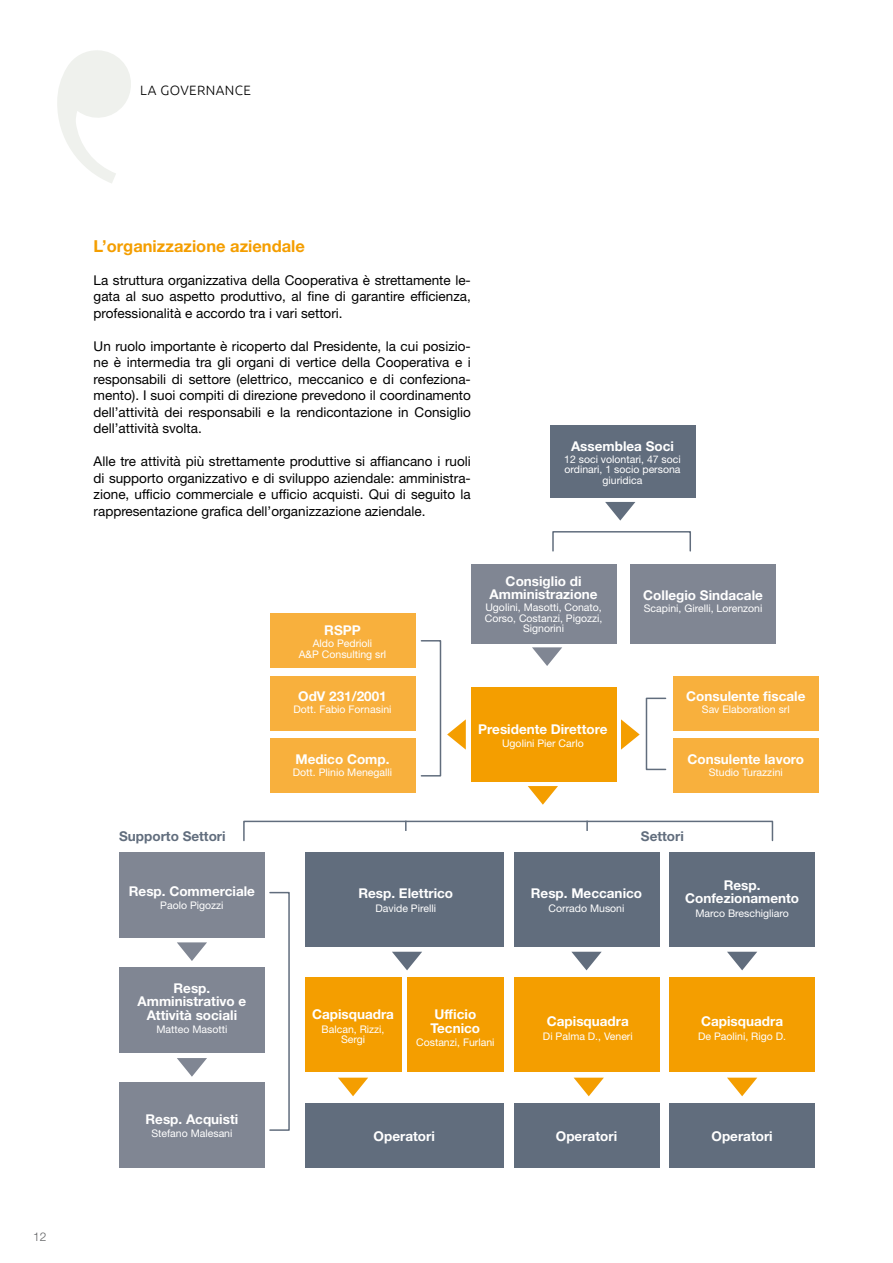
<style>
.page{position:relative;width:893px;height:1263px;background:#fff}
.page>*{position:absolute;margin:0;border:0;box-sizing:border-box;transform-origin:0 0}
.t1{font:700 16.5px "Helvetica Neue LT Std";color:#f49e00}
.t2{font:13.5px/16.5px "Helvetica Neue LT Std";color:#000;text-align:justify}
.t3{font:700 13.5px/13.5px "Helvetica Neue LT Std";color:#fff;text-align:center}
.t4{font:700 13.5px "Helvetica Neue LT Std";color:#616d7d}
.t5{font:300 13.5px "Ubuntu";letter-spacing:.03em;color:#000}
.t6{font:300 12px "Helvetica Neue LT Std";color:#616264}
.t7{font:10.5px/10.5px "Helvetica Neue LT Std";color:#fff;text-align:center}
</style>
<div class="page">
<svg style="left:57px;top:50px;width:74px;height:133px"></svg>
<div style="left:471px;top:687px;width:145px;height:94px;background:#f49e00"></div>
<div style="left:471px;top:564px;width:145px;height:80px;background:#808693"></div>
<div style="left:630px;top:564px;width:146px;height:80px;background:#808693"></div>
<div style="left:673px;top:676px;width:146px;height:55px;background:#f8b03d"></div>
<div style="left:270px;top:676px;width:145px;height:55px;background:#f8b03d"></div>
<div style="left:270px;top:613px;width:145px;height:55px;background:#f8b03d"></div>
<div style="left:673px;top:738px;width:146px;height:55px;background:#f8b03d"></div>
<div style="left:270px;top:738px;width:145px;height:55px;background:#f8b03d"></div>
<div style="left:550px;top:425px;width:145px;height:73px;background:#616d7d"></div>
<div style="left:305px;top:853px;width:199px;height:94px;background:#616d7d"></div>
<div style="left:119px;top:853px;width:146px;height:85px;background:#808693"></div>
<div style="left:119px;top:967px;width:146px;height:85px;background:#808693"></div>
<div style="left:119px;top:1083px;width:146px;height:85px;background:#808693"></div>
<div style="left:514px;top:853px;width:145px;height:94px;background:#616d7d"></div>
<div style="left:669px;top:853px;width:146px;height:94px;background:#616d7d"></div>
<div style="left:305px;top:978px;width:96px;height:94px;background:#f49e00"></div>
<div style="left:305px;top:1104px;width:199px;height:64px;background:#616d7d"></div>
<div style="left:514px;top:1104px;width:145px;height:64px;background:#616d7d"></div>
<div style="left:669px;top:1104px;width:146px;height:64px;background:#616d7d"></div>
<div style="left:407px;top:978px;width:97px;height:94px;background:#f49e00"></div>
<div style="left:514px;top:978px;width:145px;height:94px;background:#f49e00"></div>
<div style="left:669px;top:978px;width:146px;height:94px;background:#f49e00"></div>
<svg style="left:392px;top:952px;width:30px;height:18px"></svg>
<svg style="left:532px;top:647px;width:30px;height:19px"></svg>
<svg style="left:605px;top:502px;width:30px;height:19px"></svg>
<svg style="left:528px;top:786px;width:30px;height:19px"></svg>
<svg style="left:338px;top:1078px;width:30px;height:18px"></svg>
<svg style="left:574px;top:1078px;width:30px;height:18px"></svg>
<svg style="left:727px;top:1078px;width:30px;height:18px"></svg>
<svg style="left:447px;top:719px;width:19px;height:31px"></svg>
<svg style="left:621px;top:719px;width:19px;height:31px"></svg>
<svg style="left:177px;top:942px;width:30px;height:19px"></svg>
<svg style="left:177px;top:1058px;width:30px;height:19px"></svg>
<svg style="left:571px;top:952px;width:31px;height:18px"></svg>
<svg style="left:727px;top:952px;width:30px;height:18px"></svg>
<div style="left:421px;top:640px;width:20px;height:136px;border:2px solid #616d7d"></div>
<div style="left:646px;top:698px;width:20px;height:72px;border:2px solid #616d7d"></div>
<div style="left:552px;top:531px;width:139px;height:21px;border:2px solid #616d7d"></div>
<div style="left:243px;top:821px;width:530px;height:20px;border:2px solid #616d7d"></div>
<div style="left:269px;top:892px;width:21px;height:239px;border:2px solid #616d7d"></div>
<svg style="left:405px;top:821px;width:2px;height:10px"></svg>
<svg style="left:586px;top:821px;width:2px;height:10px"></svg>
<p class="t5" style="left:140px;top:83px;width:112px">LA GOVERNANCE</p>
<p class="t6" style="left:33px;top:1229px;width:15px">12</p>
<p class="t1" style="left:94px;top:236px;width:213px">L’organizzazione aziendale</p>
<p class="t2" style="left:94px;top:272px;width:379px">La struttura organizzativa della Cooperativa è strettamente le&shy;gata al suo aspetto produttivo, al fine di garantire efficienza, professionalità e accordo tra i vari settori.</p>
<p class="t2" style="left:94px;top:338px;width:379px">Un ruolo importante è ricoperto dal Presidente, la cui posizio&shy;ne è intermedia tra gli organi di vertice della Cooperativa e i responsabili di settore (elettrico, meccanico e di confeziona&shy;mento). I suoi compiti di direzione prevedono il coordinamento dell’attività dei responsabili e la rendicontazione in Consiglio dell’attività svolta.</p>
<p class="t2" style="left:94px;top:453px;width:379px">Alle tre attività più strettamente produttive si affiancano i ruoli di supporto organizzativo e di sviluppo aziendale: amministra&shy;zione, ufficio commerciale e ufficio acquisti. Qui di seguito la rappresentazione grafica dell’organizzazione aziendale.</p>
<p class="t3" style="left:571px;top:439px;width:104px">Assemblea Soci</p>
<p class="t7" style="left:564px;top:453px;width:118px">12 soci volontari, 47 soci ordinari, 1 socio persona giuridica</p>
<p class="t3" style="left:489px;top:574px;width:110px">Consiglio di<br>Amministrazione</p>
<p class="t7" style="left:485px;top:602px;width:119px;text-align:left">Ugolini, Masotti, Conato,<br>Corso, Costanzi, Pigozzi,</p>
<p class="t3" style="left:324px;top:623px;width:38px">RSPP</p>
<p class="t7" style="left:523px;top:623px;width:43px">Signorini</p>
<p class="t7" style="left:299px;top:638px;width:89px">Aldo Pedrioli<br>A&amp;P Consulting srl</p>
<p class="t3" style="left:298px;top:689px;width:90px">OdV 231/2001</p>
<p class="t7" style="left:293px;top:704px;width:100px">Dott. Fabio Fornasini</p>
<p class="t3" style="left:296px;top:752px;width:95px">Medico Comp.</p>
<p class="t7" style="left:293px;top:767px;width:101px">Dott. Plinio Menegalli</p>
<p class="t3" style="left:478px;top:722px;width:131px">Presidente Direttore</p>
<p class="t7" style="left:502px;top:738px;width:83px">Ugolini Pier Carlo</p>
<p class="t3" style="left:643px;top:588px;width:121px">Collegio Sindacale</p>
<p class="t7" style="left:644px;top:603px;width:120px">Scapini, Girelli, Lorenzoni</p>
<p class="t3" style="left:686px;top:689px;width:121px">Consulente fiscale</p>
<p class="t7" style="left:702px;top:704px;width:89px">Sav Elaboration srl</p>
<p class="t3" style="left:687px;top:752px;width:118px">Consulente lavoro</p>
<p class="t7" style="left:709px;top:767px;width:76px">Studio Turazzini</p>
<p class="t4" style="left:119px;top:827px;width:108px">Supporto Settori</p>
<p class="t4" style="left:641px;top:827px;width:44px">Settori</p>
<p class="t3" style="left:129px;top:884px;width:128px">Resp. Commerciale</p>
<p class="t7" style="left:160px;top:900px;width:65px">Paolo Pigozzi</p>
<p class="t3" style="left:138px;top:981px;width:110px">Resp.<br>Amministrativo e<br>Attività sociali</p>
<p class="t7" style="left:156px;top:1024px;width:72px">Matteo Masotti</p>
<p class="t3" style="left:146px;top:1112px;width:94px">Resp. Acquisti</p>
<p class="t7" style="left:151px;top:1128px;width:83px">Stefano Malesani</p>
<p class="t3" style="left:358px;top:886px;width:96px">Resp. Elettrico</p>
<p class="t7" style="left:376px;top:902px;width:62px">Davide Pirelli</p>
<p class="t3" style="left:531px;top:886px;width:113px">Resp. Meccanico</p>
<p class="t7" style="left:549px;top:902px;width:77px">Corrado Musoni</p>
<p class="t3" style="left:312px;top:1007px;width:83px">Capisquadra</p>
<p class="t7" style="left:322px;top:1023px;width:64px">Balcan, Rizzi,<br>Sergi</p>
<p class="t3" style="left:430px;top:1007px;width:51px;text-align:left">Ufficio<br>Tecnico</p>
<p class="t7" style="left:416px;top:1037px;width:80px">Costanzi, Furlani</p>
<p class="t3" style="left:547px;top:1014px;width:83px">Capisquadra</p>
<p class="t7" style="left:543px;top:1031px;width:91px">Di Palma D., Veneri</p>
<p class="t3" style="left:685px;top:878px;width:115px">Resp.<br>Confezionamento</p>
<p class="t7" style="left:695px;top:907px;width:95px">Marco Breschigliaro</p>
<p class="t3" style="left:701px;top:1014px;width:83px">Capisquadra</p>
<p class="t7" style="left:698px;top:1031px;width:89px">De Paolini, Rigo D.</p>
<p class="t3" style="left:374px;top:1129px;width:63px">Operatori</p>
<p class="t3" style="left:556px;top:1129px;width:63px">Operatori</p>
<p class="t3" style="left:711px;top:1129px;width:63px">Operatori</p>
</div>
